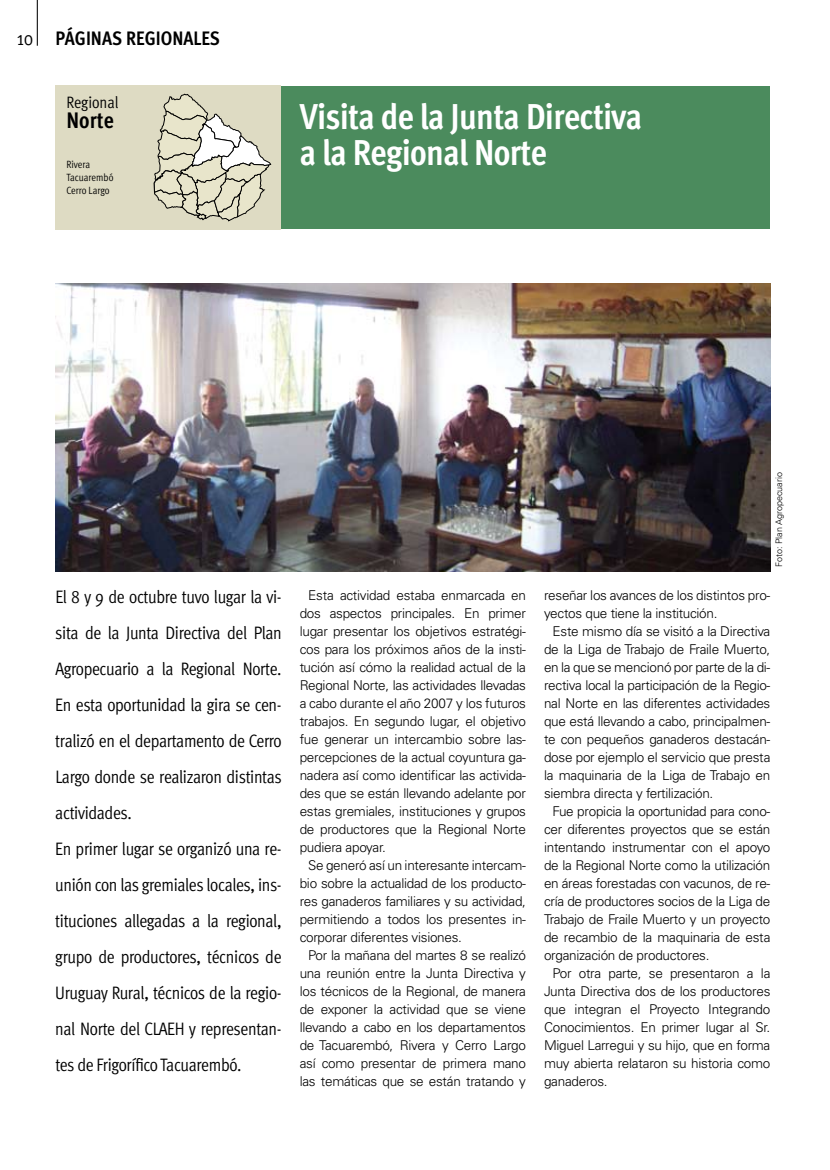
<style>
.page{position:relative;width:830px;height:1170px;background:#fff}
.page>*{position:absolute;margin:0;border:0;box-sizing:border-box;transform-origin:0 0}
.t1{font:700 36px/36px "Meta Cond";letter-spacing:-.02em;color:#fff}
.t2{font:700 22.5px "Meta Cond";color:#000}
.t3{font:700 19.5px "Meta Cond";color:#000}
.t4{font:18px/36px "Meta Cond";letter-spacing:-.02em;color:#000}
.t5{font:16.5px "Meta Cond";color:#000}
.t6{font:300 13.5px/18px "Univers";letter-spacing:-.02em;color:#000;text-align:justify}
.t7{font:10.5px/12.6px "Meta Cond";letter-spacing:-.005em;color:#000}
.t8{font:300 9px "Univers";color:#000}
.s1{font-weight:400}
</style>
<div class="page">
<hr style="left:37px;top:0;width:1px;height:46px;background:#000">
<div style="left:274px;top:86px;width:495px;height:142px;background:#4b8b5d"></div>
<div style="left:55px;top:85px;width:225px;height:144px;background:#dedbc3"></div>
<svg style="left:153px;top:93px;width:119px;height:129px"></svg>
<img style="left:55px;top:283px;width:715px;height:288px">
<h3 class="t3" style="left:17px;top:27px;width:204px"><span class="s1">10</span> PÁGINAS REGIONALES</h3>
<p class="t5" style="left:66px;top:93px;width:54px">Regional</p>
<h2 class="t2" style="left:66px;top:107px;width:49px">Norte</h2>
<p class="t7" style="left:66px;top:158px;width:48px">Rivera<br>Tacuarembó<br>Cerro Largo</p>
<h1 class="t1" style="left:299px;top:98px;width:344px">Visita de la Junta Directiva a la Regional Norte</h1>
<p class="t8" style="left:773px;top:567px;width:96px;rotate:-90deg">Foto: Plan Agropecuario</p>
<p class="t4" style="left:55px;top:578px;width:228px">El 8 y 9 de octubre tuvo lugar la vi&shy;sita de la Junta Directiva del Plan Agropecuario a la Regional Norte.<br>En esta oportunidad la gira se cen&shy;tralizó en el departamento de Cerro Largo donde se realizaron distintas actividades.<br>En primer lugar se organizó una re&shy;unión con las gremiales locales, ins&shy;tituciones allegadas a la regional, grupo de productores, técnicos de Uruguay Rural, técnicos de la regio&shy;nal Norte del CLAEH y representan&shy;tes de Frigorífico Tacuarembó.</p>
<p class="t6" style="left:543px;top:586px;width:228px">reseñar los avances de los distintos pro&shy;yectos que tiene la institución.</p>
<p class="t6" style="left:299px;top:586px;width:228px;text-indent:9px">Esta actividad estaba enmarcada en dos aspectos principales. En primer lugar presentar los objetivos estratégi&shy;cos para los próximos años de la insti&shy;tución así cómo la realidad actual de la Regional Norte, las actividades llevadas a cabo durante el año 2007 y los futuros trabajos. En segundo lugar, el objetivo fue generar un intercambio sobre las&shy;percepciones de la actual coyuntura ga&shy;nadera así como identificar las activida&shy;des que se están llevando adelante por estas gremiales, instituciones y grupos de productores que la Regional Norte pudiera apoyar.</p>
<p class="t6" style="left:299px;top:856px;width:228px;text-indent:9px">Se generó así un interesante intercam&shy;bio sobre la actualidad de los producto&shy;res ganaderos familiares y su actividad, permitiendo a todos los presentes in&shy;corporar diferentes visiones.</p>
<p class="t6" style="left:299px;top:946px;width:228px;text-indent:9px">Por la mañana del martes 8 se realizó una reunión entre la Junta Directiva y los técnicos de la Regional, de manera de exponer la actividad que se viene llevando a cabo en los departamentos de Tacuarembó, Rivera y Cerro Largo así como presentar de primera mano las temáticas que se están tratando y</p>
<p class="t6" style="left:543px;top:622px;width:228px;text-indent:9px">Este mismo día se visitó a la Directiva de la Liga de Trabajo de Fraile Muerto, en la que se mencionó por parte de la di&shy;rectiva local la participación de la Regio&shy;nal Norte en las diferentes actividades que está llevando a cabo, principalmen&shy;te con pequeños ganaderos destacán&shy;dose por ejemplo el servicio que presta la maquinaria de la Liga de Trabajo en siembra directa y fertilización.</p>
<p class="t6" style="left:543px;top:802px;width:228px;text-indent:9px">Fue propicia la oportunidad para cono&shy;cer diferentes proyectos que se están intentando instrumentar con el apoyo de la Regional Norte como la utilización en áreas forestadas con vacunos, de re&shy;cría de productores socios de la Liga de Trabajo de Fraile Muerto y un proyecto de recambio de la maquinaria de esta organización de productores.</p>
<p class="t6" style="left:543px;top:964px;width:228px;text-indent:9px">Por otra parte, se presentaron a la Junta Directiva dos de los productores que integran el Proyecto Integrando Conocimientos. En primer lugar al Sr.<br>Miguel Larregui y su hijo, que en forma muy abierta relataron su historia como ganaderos.</p>
</div>
